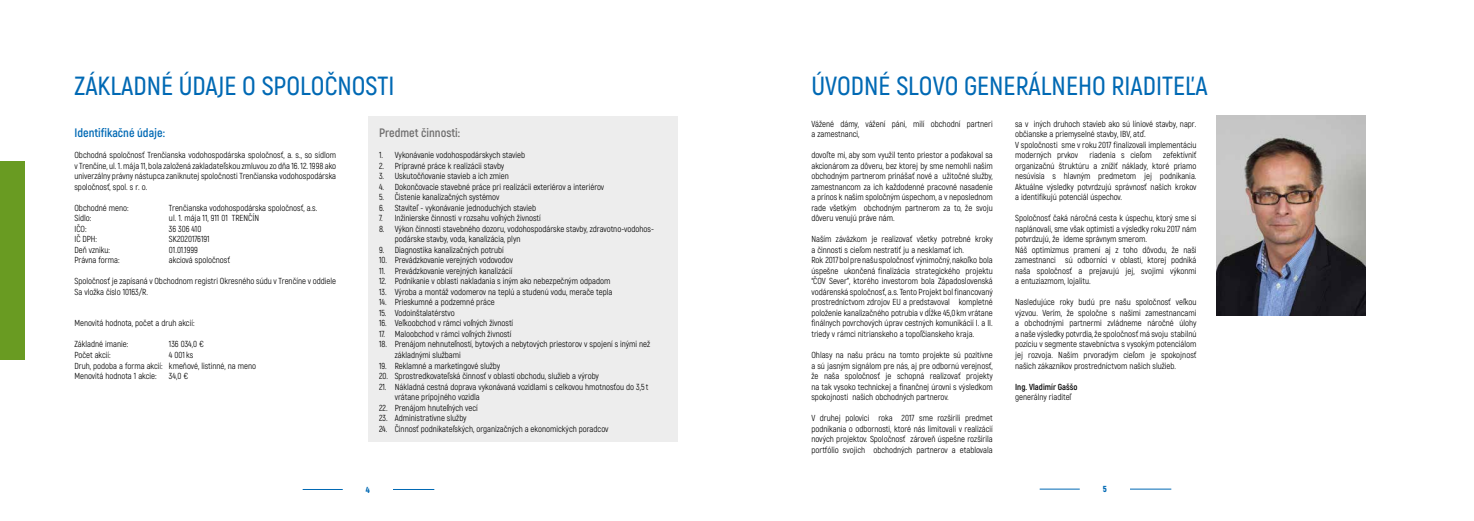
<style>
.page{position:relative;width:1474px;height:521px;background:#fff}
.page>*{position:absolute;margin:0;border:0;box-sizing:border-box;transform-origin:0 0}
.t1{font:600 26.25px "Akrobat";color:#0069b4}
.t2{font:700 12.25px "Akrobat";color:#0069b4}
.t3{font:700 12.25px "Akrobat";color:#706f6f}
.t4{font:8.75px/10.5px "Akrobat";color:#000}
.t5{font:700 8.75px "Akrobat";color:#000}
.t6{font:900 8.75px "Akrobat";color:#0069b4}
</style>
<div class="page">
<div style="left:0;top:161px;width:25px;height:199px;background:#699b22"></div>
<div style="left:368px;top:117px;width:310px;height:325px;background:#ededed"></div>
<hr style="left:393px;top:489px;width:41px;height:1px;background:#0069b4">
<hr style="left:303px;top:489px;width:40px;height:1px;background:#0069b4">
<hr style="left:1129px;top:489px;width:42px;height:1px;background:#0069b4">
<hr style="left:1039px;top:489px;width:40px;height:1px;background:#0069b4">
<img style="left:1216px;top:116px;width:149px;height:200px">
<h1 class="t1" style="left:74px;top:70px;width:321px">ZÁKLADNÉ ÚDAJE O SPOLOČNOSTI</h1>
<h1 class="t1" style="left:811px;top:70px;width:398px">ÚVODNÉ SLOVO GENERÁLNEHO RIADITEĽA</h1>
<p class="t4" style="left:811px;top:119px;width:183px">Vážené dámy, vážení páni, milí obchodní partneri a zamestnanci,</p>
<p class="t4" style="left:811px;top:150px;width:183px;text-align:justify">dovoľte mi, aby som využil tento priestor a poďakoval sa akcionárom za dôveru, bez ktorej by sme nemohli našim obchodným partnerom prinášať nové a užitočné služby, zamestnancom za ich každodenné pracovné nasadenie a prínos k našim spoločným úspechom, a v neposlednom rade všetkým obchodným partnerom za to, že svoju dôveru venujú práve nám.</p>
<p class="t4" style="left:811px;top:234px;width:183px">Naším záväzkom je realizovať všetky potrebné kroky a činnosti s cieľom nestratiť ju a nesklamať ich.<br>Rok 2017 bol pre našu spoločnosť výnimočný, nakoľko bola úspešne ukončená finalizácia strategického projektu “ČOV Sever”„ ktorého investorom bola Západoslovenská vodárenská spoločnosť, a.s. Tento Projekt bol financovaný prostredníctvom zdrojov EU a predstavoval kompletné položenie kanalizačného potrubia v dĺžke 45,0 km vrátane finálnych povrchových úprav cestných komunikácií I. a II. triedy v rámci nitrianskeho a topoľčianskeho kraja.</p>
<p class="t4" style="left:811px;top:350px;width:183px;text-align:justify">Ohlasy na našu prácu na tomto projekte sú pozitívne a sú jasným signálom pre nás, aj pre odbornú verejnosť, že naša spoločnosť je schopná realizovať projekty na tak vysoko technickej a finančnej úrovni s výsledkom spokojnosti našich obchodných partnerov.</p>
<p class="t4" style="left:811px;top:413px;width:183px;text-align:justify">V druhej polovici roka 2017 sme rozšírili predmet podnikania o odbornosti, ktoré nás limitovali v realizácií nových projektov. Spoločnosť zároveň úspešne rozšírila portfólio svojich obchodných partnerov a etablovala</p>
<p class="t4" style="left:1015px;top:119px;width:183px">sa v iných druhoch stavieb ako sú líniové stavby, napr. občianske a priemyselné stavby, IBV, atď.<br>V spoločnosti sme v roku 2017 finalizovali implementáciu moderných prvkov</p>
<h2 class="t2" style="left:74px;top:126px;width:92px">Identifikačné údaje:</h2>
<p class="t4" style="left:74px;top:150px;width:263px;text-align:justify">Obchodná spoločnosť Trenčianska vodohospodárska spoločnosť, a. s., so sídlom v Trenčíne, ul. 1. mája 11, bola založená zakladateľskou zmluvou zo dňa 16. 12. 1998 ako univerzálny právny nástupca zaniknutej spoločnosti Trenčianska vodohospodárska spoločnosť, spol. s r. o.</p>
<p class="t4" style="left:74px;top:203px;width:56px">Obchodné meno:</p>
<p class="t4" style="left:169px;top:203px;width:150px">Trenčianska vodohospodárska spoločnosť, a.s.</p>
<p class="t4" style="left:74px;top:213px;width:18px">Sídlo:</p>
<p class="t4" style="left:169px;top:213px;width:92px">ul. 1. mája 11, 911 01 TRENČÍN</p>
<p class="t4" style="left:74px;top:224px;width:14px">IČO:</p>
<p class="t4" style="left:169px;top:224px;width:34px">36 306 410</p>
<p class="t4" style="left:74px;top:234px;width:24px">IČ DPH:</p>
<p class="t4" style="left:169px;top:234px;width:42px">SK2020176191</p>
<p class="t4" style="left:74px;top:245px;width:37px">Deň vzniku:</p>
<p class="t4" style="left:169px;top:245px;width:31px">01.01.1999</p>
<p class="t4" style="left:74px;top:255px;width:47px">Právna forma:</p>
<p class="t4" style="left:169px;top:255px;width:63px">akciová spoločnosť</p>
<p class="t4" style="left:74px;top:276px;width:263px">Spoločnosť je zapísaná v Obchodnom registri Okresného súdu v Trenčíne v oddiele<br>Sa vložka číslo 10163/R.</p>
<p class="t4" style="left:74px;top:318px;width:122px">Menovitá hodnota, počet a druh akcií:</p>
<p class="t4" style="left:74px;top:339px;width:55px">Základné imanie:</p>
<p class="t4" style="left:169px;top:339px;width:36px">136 034,0 €</p>
<p class="t4" style="left:74px;top:350px;width:38px">Počet akcií:</p>
<h2 class="t3" style="left:379px;top:126px;width:83px">Predmet činnosti:</h2>
<p class="t4" style="left:379px;top:150px;width:148px">1. Vykonávanie vodohospodárskych stavieb</p>
<p class="t4" style="left:379px;top:161px;width:127px">2. Prípravné práce k realizácii stavby</p>
<p class="t4" style="left:379px;top:171px;width:131px">3. Uskutočňovanie stavieb a ich zmien</p>
<p class="t4" style="left:379px;top:182px;width:227px">4. Dokončovacie stavebné práce pri realizácii exteriérov a interiérov</p>
<p class="t4" style="left:379px;top:192px;width:122px">5. Čistenie kanalizačných systémov</p>
<p class="t4" style="left:379px;top:203px;width:159px">6. Staviteľ - vykonávanie jednoduchých stavieb</p>
<p class="t4" style="left:379px;top:213px;width:163px">7. Inžinierske činnosti v rozsahu voľných živností</p>
<p class="t4" style="left:395px;top:224px;width:261px;text-indent:-16px">8. Výkon činnosti stavebného dozoru, vodohospodárske stavby, zdravotno-vodohos&shy;podárske stavby, voda, kanalizácia, plyn</p>
<p class="t4" style="left:379px;top:245px;width:126px">9. Diagnostika kanalizačných potrubí</p>
<p class="t4" style="left:379px;top:255px;width:135px">10. Prevádzkovanie verejných vodovodov</p>
<p class="t4" style="left:379px;top:266px;width:135px">11. Prevádzkovanie verejných kanalizácií</p>
<p class="t4" style="left:379px;top:276px;width:233px">12. Podnikanie v oblasti nakladania s iným ako nebezpečným odpadom</p>
<p class="t4" style="left:379px;top:287px;width:235px">13. Výroba a montáž vodomerov na teplú a studenú vodu, merače tepla</p>
<p class="t4" style="left:379px;top:297px;width:117px">14. Prieskumné a podzemné práce</p>
<p class="t4" style="left:379px;top:308px;width:77px">15. Vodoinštalatérstvo</p>
<p class="t4" style="left:379px;top:318px;width:136px">16. Veľkoobchod v rámci voľných živností</p>
<p class="t4" style="left:379px;top:329px;width:134px">17. Maloobchod v rámci voľných živností</p>
<p class="t4" style="left:395px;top:339px;width:257px;text-indent:-16px">18. Prenájom nehnuteľností, bytových a nebytových priestorov v spojení s inými než základnými službami</p>
<p class="t4" style="left:379px;top:360px;width:123px">19. Reklamné a marketingové služby</p>
<p class="t4" style="left:379px;top:371px;width:221px">20. Sprostredkovateľská činnosť v oblasti obchodu, služieb a výroby</p>
<p class="t4" style="left:395px;top:381px;width:255px;text-indent:-16px">21. Nákladná cestná doprava vykonávaná vozidlami s celkovou hmotnosťou do 3,5 t vrátane prípojného vozidla</p>
<p class="t4" style="left:379px;top:402px;width:100px">22. Prenájom hnuteľných vecí</p>
<p class="t4" style="left:379px;top:413px;width:89px">23. Administratívne služby</p>
<p class="t4" style="left:379px;top:423px;width:231px">24. Činnosť podnikateľských, organizačných a ekonomických poradcov</p>
<p class="t4" style="left:1015px;top:150px;width:183px;text-align:justify;text-indent:148px">zefektívniť organizačnú štruktúru a znížiť náklady, ktoré priamo nesúvisia s hlavným predmetom jej podnikania.<br>Aktuálne výsledky potvrdzujú správnosť našich krokov a identifikujú potenciál úspechov.</p>
<p class="t4" style="left:1015px;top:213px;width:183px">Spoločnosť čaká náročná cesta k úspechu, ktorý sme si naplánovali, sme však optimisti a výsledky roku 2017 nám potvrdzujú, že ideme správnym smerom.<br>Náš optimizmus pramení aj z toho dôvodu, že naši zamestnanci sú odborníci v oblasti, ktorej podniká naša spoločnosť a prejavujú jej, svojimi výkonmi a entuziazmom, lojalitu.</p>
<p class="t4" style="left:1015px;top:297px;width:183px;text-align:justify">Nasledujúce roky budú pre našu spoločnosť veľkou výzvou. Verím, že spoločne s našimi zamestnancami a obchodnými partnermi zvládneme náročné úlohy a naše výsledky potvrdia, že spoločnosť má svoju stabilnú pozíciu v segmente stavebníctva s vysokým potenciálom jej rozvoja. Naším prvoradým cieľom je spokojnosť našich zákazníkov prostredníctvom našich služieb.</p>
<p class="t5" style="left:1015px;top:381px;width:64px">Ing. Vladimír Gaššo</p>
<p class="t4" style="left:1015px;top:392px;width:58px">generálny riaditeľ</p>
<p class="t4" style="left:1089px;top:150px;width:64px">riadenia s cieľom</p>
<p class="t4" style="left:74px;top:350px;width:183px;text-indent:94px">4 001 ks<br>Druh, podoba a forma akcií: kmeňové, listinné, na meno<br>Menovitá hodnota 1 akcie:</p>
<p class="t4" style="left:169px;top:371px;width:21px">34,0 €</p>
<p class="t6" style="left:366px;top:484px;width:6px">4</p>
<p class="t6" style="left:1102px;top:483px;width:6px">5</p>
</div>
